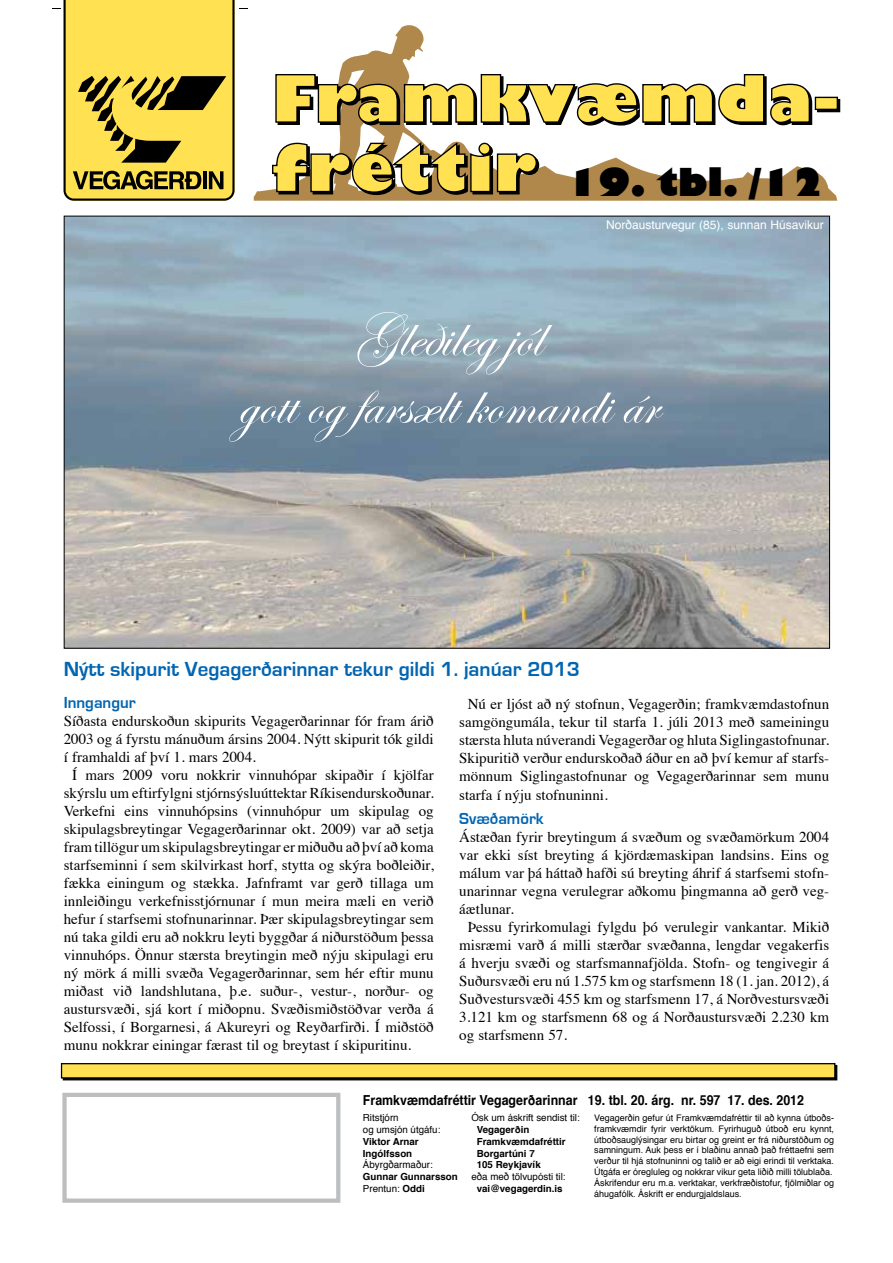
<style>
.page{position:relative;width:893px;height:1263px;background:#fff}
.page>*{position:absolute;margin:0;border:0;box-sizing:border-box;transform-origin:0 0}
.t1{font:60px/67.5px "Edwardian Script ITC";color:#fff;text-align:center}
.t2{font:800 37.5px "Gill Sans";color:#000}
.t3{font:700 21px "Eurostile";color:#0065b2}
.t4{font:700 16.5px "Eurostile";color:#0065b2}
.t5{font:15px/18px "Times";color:#000;text-align:center}
.t6{font:700 13.8px "Helvetica";color:#000;scale:.9 1}
.t7{font:12px "Helvetica";color:#fff}
.t8{font:700 9.75px/11.7px "Helvetica";color:#000}
.t9{font:9.75px/11.7px "Helvetica";color:#000}
.t10{font:9px/10.8px "Helvetica";color:#000}
.s1{font-weight:400}
</style>
<div class="page">
<svg style="left:254px;top:25px;width:583px;height:176px"></svg>
<div style="left:817px;top:99px;width:23px;height:13px;background:#000"></div>
<svg style="left:52px;top:0;width:195px;height:201px;background:#d2bd59"></svg>
<svg style="left:271px;top:141px;width:269px;height:55px"></svg>
<svg style="left:275px;top:73px;width:538px;height:53px"></svg>
<div style="left:815px;top:97px;width:23px;height:13px;background:#ffe152;border:1px solid #000"></div>
<div style="left:62px;top:1093px;width:278px;height:110px;border:4px solid #bcbec0"></div>
<div style="left:63px;top:1065px;width:774px;height:15px;background:#000"></div>
<div style="left:61px;top:1063px;width:774px;height:15px;background:#ffe152;border:1px solid #000"></div>
<img style="left:66px;top:218px;width:762px;height:429px">
<h2 class="t2" style="left:566px;top:158px;width:259px">19. tbl. /12</h2>
<p class="t7" style="left:606px;top:216px;width:219px">Norðausturvegur (85), sunnan Húsavikur</p>
<h1 class="t1" style="left:238px;top:305px;width:422px">Gleðileg jól<br>gott og farsælt komandi ár</h1>
<h3 class="t3" style="left:64px;top:658px;width:518px">Nýtt skipurit Vegagerðarinnar tekur gildi 1. janúar 2013</h3>
<p class="t4" style="left:64px;top:693px;width:73px">Inngangur</p>
<p class="t5" style="left:64px;top:710px;width:371px">Síðasta endurskoðun skipurits Vegagerðarinnar fór fram árið</p>
<p class="t5" style="left:64px;top:728px;width:371px">2003 og á fyrstu mánuðum ársins 2004. Nýtt skipurit tók gildi</p>
<p class="t5" style="left:64px;top:746px;width:194px">í framhaldi af því 1. mars 2004.</p>
<p class="t5" style="left:72px;top:764px;width:363px">Í mars 2009 voru nokkrir vinnuhópar skipaðir í kjölfar</p>
<p class="t5" style="left:64px;top:782px;width:371px">skýrslu um eftirfylgni stjórnsýsluúttektar Ríkisendurskoðunar.</p>
<p class="t5" style="left:64px;top:800px;width:371px">Verkefni eins vinnuhópsins (vinnuhópur um skipulag og</p>
<p class="t5" style="left:64px;top:818px;width:371px">skipulagsbreytingar Vegagerðarinnar okt. 2009) var að setja</p>
<p class="t5" style="left:64px;top:836px;width:371px">fram tillögur um skipulagsbreytingar er miðuðu að því að koma</p>
<p class="t5" style="left:64px;top:854px;width:371px">starfseminni í sem skilvirkast horf, stytta og skýra boðleiðir,</p>
<p class="t5" style="left:64px;top:872px;width:371px">fækka einingum og stækka. Jafnframt var gerð tillaga um</p>
<p class="t5" style="left:64px;top:890px;width:371px">innleiðingu verkefnisstjórnunar í mun meira mæli en verið</p>
<p class="t5" style="left:64px;top:908px;width:371px">hefur í starfsemi stofnunarinnar. Þær skipulagsbreytingar sem</p>
<p class="t5" style="left:64px;top:926px;width:371px">nú taka gildi eru að nokkru leyti byggðar á niðurstöðum þessa</p>
<p class="t5" style="left:64px;top:944px;width:371px">vinnuhóps. Önnur stærsta breytingin með nýju skipulagi eru</p>
<p class="t5" style="left:64px;top:962px;width:371px">ný mörk á milli svæða Vegagerðarinnar, sem hér eftir munu</p>
<p class="t5" style="left:64px;top:980px;width:371px">miðast við landshlutana, þ.e. suður-, vestur-, norður- og</p>
<p class="t5" style="left:64px;top:998px;width:371px">austursvæði, sjá kort í miðopnu. Svæðismiðstöðvar verða á</p>
<p class="t5" style="left:64px;top:1016px;width:371px">Selfossi, í Borgarnesi, á Akureyri og Reyðarfirði. Í miðstöð</p>
<p class="t5" style="left:64px;top:1034px;width:349px">munu nokkrar einingar færast til og breytast í skipuritinu.</p>
<p class="t5" style="left:459px;top:693px;width:371px">Nú er ljóst að ný stofnun, Vegagerðin; framkvæmdastofnun samgöngumála, tekur til starfa 1. júli 2013 með sameiningu stærsta hluta núverandi Vegagerðar og hluta Siglingastofnunar.<br>Skipuritið verður endurskoðað áður en að því kemur af starfs&shy;mönnum Siglingastofnunar og Vegagerðarinnar sem munu</p>
<p class="t5" style="left:459px;top:785px;width:150px">starfa í nýju stofnuninni.</p>
<p class="t4" style="left:459px;top:810px;width:86px">Svæðamörk</p>
<p class="t5" style="left:459px;top:827px;width:371px">Ástæðan fyrir breytingum á svæðum og svæðamörkum 2004</p>
<p class="t5" style="left:459px;top:845px;width:371px">var ekki síst breyting á kjördæmaskipan landsins. Eins og</p>
<p class="t5" style="left:459px;top:863px;width:370px">málum var þá háttað hafði sú breyting áhrif á starfsemi stofn-</p>
<p class="t5" style="left:459px;top:881px;width:370px">unarinnar vegna verulegrar aðkomu þingmanna að gerð veg-</p>
<p class="t5" style="left:459px;top:899px;width:56px">áætlunar.</p>
<p class="t5" style="left:468px;top:917px;width:363px">Þessu fyrirkomulagi fylgdu þó verulegir vankantar. Mikið</p>
<p class="t5" style="left:459px;top:935px;width:371px">misræmi varð á milli stærðar svæðanna, lengdar vegakerfis</p>
<p class="t5" style="left:459px;top:953px;width:371px">á hverju svæði og starfsmannafjölda. Stofn- og tengivegir á</p>
<p class="t5" style="left:459px;top:971px;width:371px">Suðursvæði eru nú 1.575 km og starfsmenn 18 (1. jan. 2012), á</p>
<p class="t5" style="left:459px;top:989px;width:371px">Suðvestursvæði 455 km og starfsmenn 17, á Norðvestursvæði</p>
<p class="t5" style="left:459px;top:1007px;width:371px">3.121 km og starfsmenn 68 og á Norðaustursvæði 2.230 km</p>
<p class="t5" style="left:459px;top:1025px;width:109px">og starfsmenn 57.</p>
<p class="t6" style="left:363px;top:1089px;width:492px">Framkvæmdafréttir Vegagerðarinnar 19. tbl. 20. árg. nr. 597 17. des. 2012</p>
<p class="t9" style="left:363px;top:1112px;width:79px">Ritstjórn<br>og umsjón útgáfu:</p>
<p class="t8" style="left:363px;top:1136px;width:57px">Viktor Arnar<br>Ingólfsson</p>
<p class="t9" style="left:363px;top:1159px;width:71px">Ábyrgðarmaður:</p>
<p class="t8" style="left:363px;top:1171px;width:96px">Gunnar Gunnarsson<br><span class="s1">Prentun:</span> Oddi</p>
<p class="t9" style="left:471px;top:1112px;width:110px">Ósk um áskrift sendist til:</p>
<p class="t8" style="left:477px;top:1124px;width:90px">Vegagerðin<br>Framkvæmdafréttir<br>Borgartúni 7<br>105 Reykjavík</p>
<p class="t9" style="left:471px;top:1171px;width:96px">eða með tölvupósti til:</p>
<p class="t8" style="left:477px;top:1182px;width:87px">vai@vegagerdin.is</p>
<p class="t10" style="left:594px;top:1112px;width:241px">Vegagerðin gefur út Framkvæmdafréttir til að kynna útboðs&shy;framkvæmdir fyrir verktökum. Fyrirhuguð útboð eru kynnt, útboðsauglýsingar eru birtar og greint er frá niðurstöðum og samningum. Auk þess er í blaðinu annað það fréttaefni sem verður til hjá stofnuninni og talið er að eigi erindi til verktaka.<br>Útgáfa er óregluleg og nokkrar vikur geta liðið milli tölublaða.<br>Áskrifendur eru m.a. verktakar, verkfræðistofur, fjölmiðlar og áhugafólk. Áskrift er endurgjaldslaus.</p>
</div>
